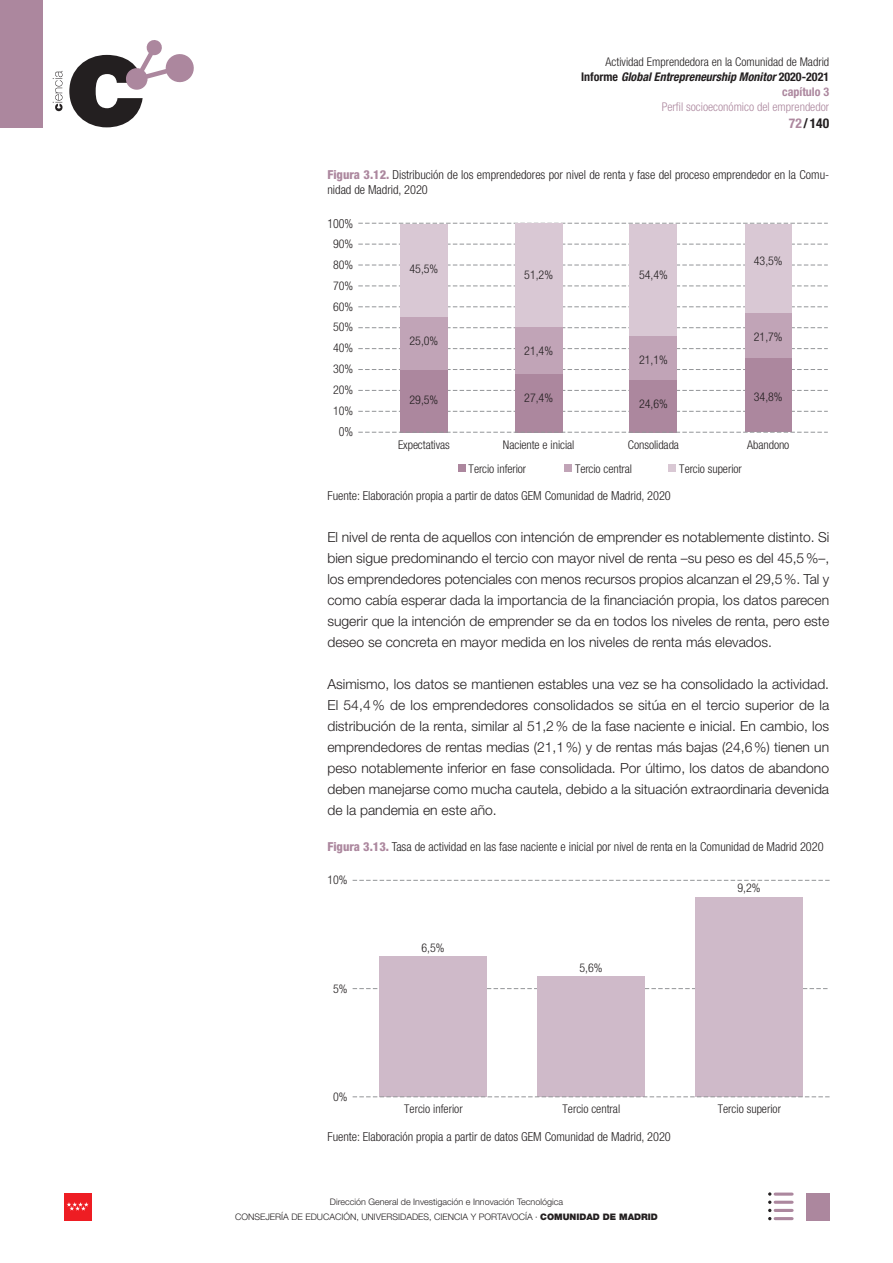
<style>
.page{position:relative;width:893px;height:1263px;background:#fff}
.page>*{position:absolute;margin:0;border:0;box-sizing:border-box;transform-origin:0 0}
.t1{font:300 13.8px/21px "Helvetica Neue LT Std";color:#231f20;text-align:justify}
.t2{font:700 condensed 13.5px "Helvetica Neue LT Std";color:#231f20}
.t3{font:300 condensed 12.6px "Helvetica Neue LT Std";color:#231f20;scale:.95 1}
.t4{font:300 condensed 12.3px/14.9px "Helvetica Neue LT Std";color:#231f20}
.t5{font:300 condensed 12px/20.9px "Helvetica Neue LT Std";color:#231f20;text-align:right}
.t6{font:300 condensed 12px "Helvetica Neue LT Std";color:#ac879e}
.t7{font:300 9px/15px "Helvetica Neue LT Std";color:#231f20;text-align:center}
.s1{font-weight:700}
.s2{font-weight:700;font-style:italic}
.s3{font-weight:700;color:#ac879e}
.s4{color:#ac879e}
.s5{font-weight:800;color:#ac879e}
.s6{font-weight:900}
</style>
<div class="page">
<div style="left:64px;top:1193px;width:27px;height:27px;background:#ee1d23"></div>
<svg style="left:67px;top:1202px;width:22px;height:8px"></svg>
<div style="left:0;top:0;width:43px;height:128px;background:#ac879e"></div>
<svg style="left:53px;top:71px;width:10px;height:40px"></svg>
<svg style="left:69px;top:40px;width:125px;height:87px"></svg>
<svg style="left:775px;top:1192px;width:17px;height:4px"></svg>
<hr style="left:775px;top:1201px;width:17px;height:3px;background:#ac879e">
<hr style="left:775px;top:1209px;width:17px;height:3px;background:#ac879e">
<hr style="left:775px;top:1217px;width:17px;height:3px;background:#ac879e">
<svg style="left:768px;top:1192px;width:3px;height:28px"></svg>
<div style="left:806px;top:1193px;width:23px;height:27px;background:#ac879e"></div>
<svg style="left:358px;top:223px;width:470px;height:1px"></svg>
<svg style="left:358px;top:244px;width:470px;height:1px"></svg>
<svg style="left:358px;top:265px;width:470px;height:1px"></svg>
<svg style="left:358px;top:286px;width:470px;height:1px"></svg>
<svg style="left:358px;top:307px;width:470px;height:1px"></svg>
<svg style="left:358px;top:327px;width:470px;height:1px"></svg>
<svg style="left:358px;top:348px;width:470px;height:1px"></svg>
<svg style="left:358px;top:369px;width:470px;height:1px"></svg>
<svg style="left:358px;top:390px;width:470px;height:1px"></svg>
<svg style="left:358px;top:411px;width:470px;height:1px"></svg>
<div style="left:458px;top:464px;width:7px;height:8px;background:#ac879e"></div>
<div style="left:564px;top:464px;width:8px;height:8px;background:#c1a4b7"></div>
<div style="left:668px;top:464px;width:8px;height:8px;background:#d9c8d4"></div>
<div style="left:400px;top:224px;width:47px;height:94px;background:#d9c8d4"></div>
<div style="left:515px;top:224px;width:47px;height:103px;background:#d9c8d4"></div>
<div style="left:630px;top:224px;width:47px;height:112px;background:#d9c8d4"></div>
<div style="left:745px;top:224px;width:47px;height:89px;background:#d9c8d4"></div>
<div style="left:745px;top:313px;width:47px;height:46px;background:#c1a4b7"></div>
<div style="left:515px;top:327px;width:47px;height:47px;background:#c1a4b7"></div>
<div style="left:630px;top:336px;width:47px;height:44px;background:#c1a4b7"></div>
<div style="left:745px;top:359px;width:47px;height:73px;background:#ac879e"></div>
<div style="left:400px;top:370px;width:47px;height:62px;background:#ac879e"></div>
<div style="left:515px;top:374px;width:47px;height:58px;background:#ac879e"></div>
<div style="left:630px;top:380px;width:47px;height:52px;background:#ac879e"></div>
<div style="left:400px;top:317px;width:47px;height:53px;background:#c1a4b7"></div>
<svg style="left:358px;top:432px;width:470px;height:1px"></svg>
<svg style="left:803px;top:988px;width:25px;height:1px"></svg>
<svg style="left:645px;top:988px;width:50px;height:1px"></svg>
<svg style="left:487px;top:988px;width:50px;height:1px"></svg>
<svg style="left:353px;top:988px;width:25px;height:1px"></svg>
<div style="left:379px;top:956px;width:108px;height:141px;background:#cfbac9"></div>
<div style="left:537px;top:976px;width:108px;height:121px;background:#cfbac9"></div>
<div style="left:695px;top:897px;width:108px;height:200px;background:#cfbac9"></div>
<svg style="left:353px;top:1096px;width:476px;height:1px"></svg>
<svg style="left:353px;top:880px;width:476px;height:1px"></svg>
<p class="t5" style="left:581px;top:55px;width:250px;line-height:15px">Actividad Emprendedora en la Comunidad de Madrid<br><span class="s1">Informe</span> <span class="s2">Global Entrepreneurship Monitor</span> <span class="s1">2020-2021 </span><span class="s3">capítulo 3</span></p>
<p class="t6" style="left:662px;top:100px;width:169px">Perfil socioeconómico del emprendedor</p>
<p class="t2" style="left:789px;top:115px;width:42px"><span class="s4">72</span> / 140</p>
<p class="t4" style="left:327px;top:167px;width:503px"><span class="s5">Figura 3.12.</span> Distribución de los emprendedores por nivel de renta y fase del proceso emprendedor en la Comu&shy;nidad de Madrid, 2020</p>
<p class="t3" style="left:327px;top:216px;width:29px">100%</p>
<p class="t5" style="left:333px;top:233px;width:22px;text-align:justify">90% 80% 70% 60% 50% 40% 30% 20% 10%</p>
<p class="t3" style="left:339px;top:425px;width:17px">0%</p>
<p class="t5" style="left:398px;top:434px;width:53px">Expectativas</p>
<p class="t5" style="left:503px;top:434px;width:73px">Naciente e inicial</p>
<p class="t5" style="left:628px;top:434px;width:53px">Consolidada</p>
<p class="t5" style="left:747px;top:434px;width:44px">Abandono</p>
<p class="t5" style="left:469px;top:458px;width:59px">Tercio inferior</p>
<p class="t5" style="left:575px;top:458px;width:58px">Tercio central</p>
<p class="t5" style="left:679px;top:458px;width:64px">Tercio superior</p>
<p class="t5" style="left:754px;top:250px;width:30px">43,5%</p>
<p class="t5" style="left:410px;top:258px;width:30px">45,5%</p>
<p class="t5" style="left:524px;top:265px;width:30px">51,2%</p>
<p class="t5" style="left:639px;top:265px;width:30px">54,4%</p>
<p class="t5" style="left:754px;top:326px;width:30px">21,7%</p>
<p class="t5" style="left:410px;top:330px;width:30px">25,0%</p>
<p class="t5" style="left:524px;top:340px;width:30px">21,4%</p>
<p class="t5" style="left:639px;top:349px;width:30px">21,1%</p>
<p class="t5" style="left:410px;top:389px;width:30px">29,5%</p>
<p class="t5" style="left:524px;top:387px;width:30px">27,4%</p>
<p class="t5" style="left:754px;top:386px;width:30px">34,8%</p>
<p class="t5" style="left:639px;top:393px;width:30px">24,6%</p>
<p class="t4" style="left:327px;top:488px;width:345px">Fuente: Elaboración propia a partir de datos GEM Comunidad de Madrid, 2020</p>
<p class="t1" style="left:327px;top:526px;width:504px">El nivel de renta de aquellos con intención de emprender es notablemente distinto. Si bien sigue predominando el tercio con mayor nivel de renta –su peso es del 45,5%–, los emprendedores potenciales con menos recursos propios alcanzan el 29,5%. Tal y como cabía esperar dada la importancia de la financiación propia, los datos parecen sugerir que la intención de emprender se da en todos los niveles de renta, pero este deseo se concreta en mayor medida en los niveles de renta más elevados.</p>
<p class="t1" style="left:327px;top:673px;width:504px">Asimismo, los datos se mantienen estables una vez se ha consolidado la actividad.<br>El 54,4% de los emprendedores consolidados se sitúa en el tercio superior de la distribución de la renta, similar al 51,2% de la fase naciente e inicial. En cambio, los emprendedores de rentas medias (21,1%) y de rentas más bajas (24,6%) tienen un peso notablemente inferior en fase consolidada. Por último, los datos de abandono deben manejarse como mucha cautela, debido a la situación extraordinaria devenida de la pandemia en este año.</p>
<p class="t4" style="left:327px;top:839px;width:498px"><span class="s5">Figura 3.13.</span> Tasa de actividad en las fase naciente e inicial por nivel de renta en la Comunidad de Madrid 2020</p>
<p class="t5" style="left:737px;top:878px;width:25px">9,2%</p>
<p class="t5" style="left:327px;top:870px;width:22px">10%</p>
<p class="t5" style="left:333px;top:978px;width:16px">5%</p>
<p class="t5" style="left:422px;top:937px;width:25px">6,5%</p>
<p class="t5" style="left:579px;top:957px;width:25px">5,6%</p>
<p class="t5" style="left:333px;top:1086px;width:16px">0%</p>
<p class="t4" style="left:327px;top:1129px;width:345px">Fuente: Elaboración propia a partir de datos GEM Comunidad de Madrid, 2020</p>
<p class="t5" style="left:404px;top:1098px;width:60px">Tercio inferior</p>
<p class="t5" style="left:563px;top:1098px;width:59px">Tercio central</p>
<p class="t5" style="left:718px;top:1098px;width:65px">Tercio superior</p>
<p class="t7" style="left:235px;top:1194px;width:424px">Dirección General de Investigación e Innovación Tecnológica<br>CONSEJERÍA DE EDUCACIÓN, UNIVERSIDADES, CIENCIA Y PORTAVOCÍA · <span class="s6">COMUNIDAD DE MADRID</span></p>
</div>
